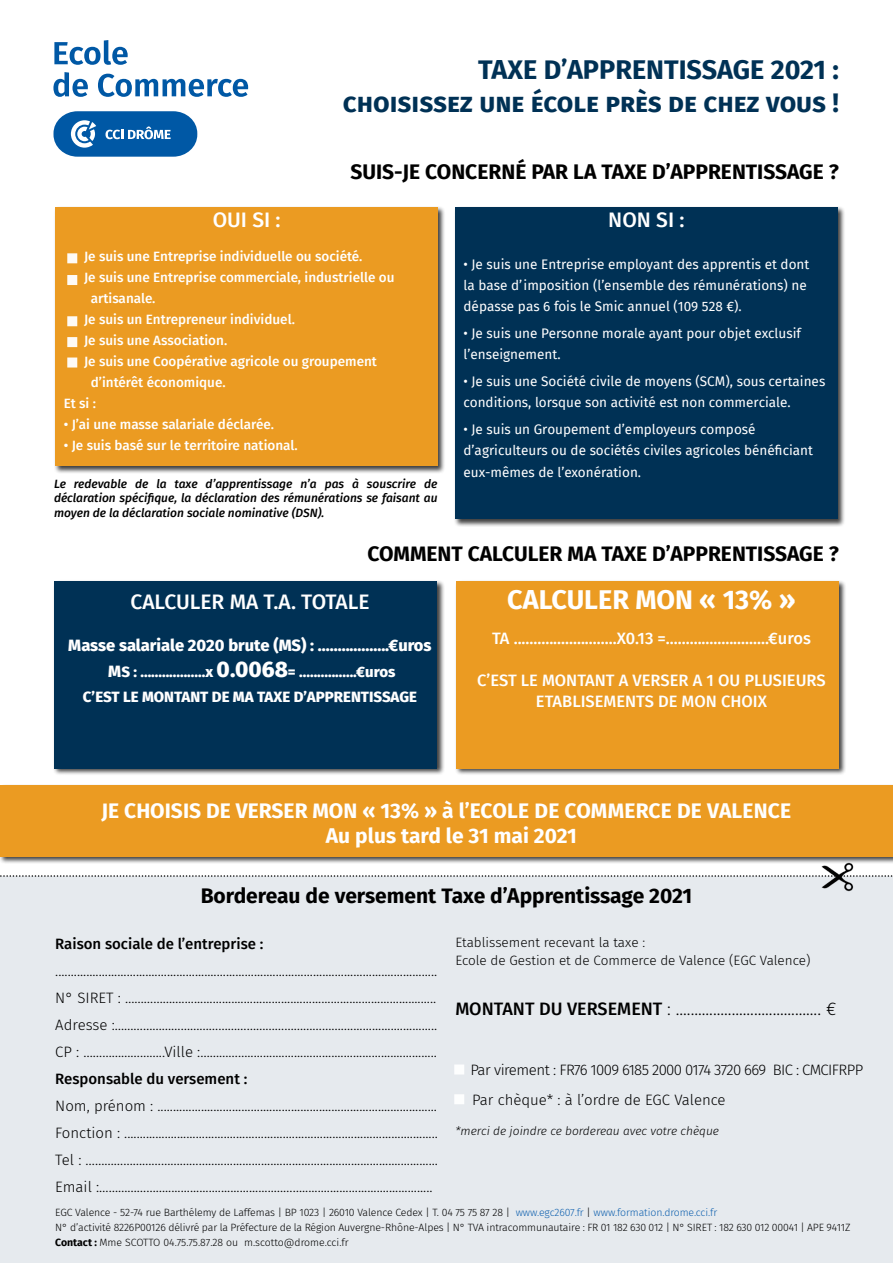
<style>
.page{position:relative;width:893px;height:1263px;background:#fff}
.page>*{position:absolute;margin:0;border:0;box-sizing:border-box;transform-origin:0 0}
.t1{font:700 27px "Fira Sans";color:#003155}
.t2{font:700 27px "Fira Sans";color:#fff}
.t3{font:700 21px "Fira Sans";color:#000}
.t4{font:700 21px "Fira Sans";color:#fff}
.t5{font:500 21px "Fira Sans";color:#fff}
.t6{font:300 18px "Fira Sans";color:#000}
.t7{font:500 16.5px/21px "Fira Sans";color:#fff;text-align:center}
.t8{font:800 16.5px "Fira Sans";color:#fff}
.t9{font:300 15px "Fira Sans";letter-spacing:-.015em;color:#000}
.t10{font:800 15px "Fira Sans";color:#fff}
.t11{font:500 15px "Fira Sans";color:#000}
.t12{font:300 15px "Fira Sans";letter-spacing:-.04em;color:#000}
.t13{font:13.5px/21px "Fira Sans";color:#fff}
.t14{font:500 13.5px "Fira Sans";color:#fff}
.t15{font:300 13.5px "Fira Sans";color:#000}
.t16{font:italic 500 12px/14.4px "Fira Sans";color:#000;text-align:justify}
.t17{font:italic 300 12px "Fira Sans";color:#000}
.t18{font:300 10.5px "Fira Sans";letter-spacing:-.01em;color:#000}
.s1{font-size:16.5px}
.s2{font-size:22.5px}
.s3{font-weight:500}
.s4{color:#1061af}
.s5{font-weight:700}
</style>
<div class="page">
<div style="left:0;top:876px;width:893px;height:387px;background:#e6eaee"></div>
<svg style="left:54px;top:111px;width:143px;height:46px;background:#2f76b5"></svg>
<svg style="left:54px;top:40px;width:74px;height:25px"></svg>
<svg style="left:53px;top:72px;width:35px;height:25px"></svg>
<svg style="left:98px;top:74px;width:150px;height:23px"></svg>
<div style="left:454px;top:580px;width:392px;height:196px;background:#000;opacity:.75"></div>
<div style="left:456px;top:581px;width:383px;height:187px;background:#eb9b22"></div>
<div style="left:53px;top:580px;width:392px;height:196px;background:#000;opacity:.75"></div>
<div style="left:54px;top:581px;width:383px;height:187px;background:#003155"></div>
<div style="left:453px;top:206px;width:392px;height:321px;background:#000;opacity:.75"></div>
<div style="left:455px;top:208px;width:383px;height:311px;background:#003155"></div>
<div style="left:53px;top:206px;width:393px;height:268px;background:#000;opacity:.75"></div>
<div style="left:55px;top:208px;width:383px;height:258px;background:#eb9b22"></div>
<svg style="left:0;top:875px;width:893px;height:2px"></svg>
<div style="left:0;top:784px;width:893px;height:80px;background:#000;opacity:.75"></div>
<div style="left:0;top:785px;width:893px;height:71px;background:#eb9b22"></div>
<img style="left:820px;top:861px;width:35px;height:31px">
<div style="left:67px;top:253px;width:10px;height:10px;background:#fefaf5;border:2px solid #fff"></div>
<div style="left:67px;top:275px;width:10px;height:10px;background:#fefaf5;border:2px solid #fff"></div>
<div style="left:67px;top:316px;width:10px;height:10px;background:#fefaf5;border:2px solid #fff"></div>
<div style="left:67px;top:337px;width:10px;height:10px;background:#fefaf5;border:2px solid #fff"></div>
<div style="left:67px;top:357px;width:10px;height:10px;background:#fefaf5;border:2px solid #fff"></div>
<div style="left:454px;top:1064px;width:10px;height:10px;background:#fff;border:2px solid #fff"></div>
<div style="left:454px;top:1094px;width:10px;height:10px;background:#fff"></div>
<p class="t1" style="left:478px;top:47px;width:362px">TAXE D’APPRENTISSAGE 2021 :</p>
<p class="t1" style="left:343px;top:79px;width:497px">choisissez une école près de chez vous !</p>
<p class="t3" style="left:350px;top:154px;width:490px">SUIS-JE CONCERNÉ PAR LA TAXE D’APPRENTISSAGE ?</p>
<p class="t5" style="left:608px;top:203px;width:78px">NON SI :</p>
<p class="t13" style="left:463px;top:254px;width:347px">• Je suis une Entreprise employant des apprentis et dont la base d’imposition (l’ensemble des rémunérations) ne dépasse pas 6 fois le Smic annuel (109 528 €).</p>
<p class="t13" style="left:463px;top:323px;width:339px">• Je suis une Personne morale ayant pour objet exclusif l’enseignement.</p>
<p class="t13" style="left:463px;top:371px;width:363px">• Je suis une Société civile de moyens (SCM), sous certaines conditions, lorsque son activité est non commerciale.</p>
<p class="t13" style="left:463px;top:418px;width:351px">• Je suis un Groupement d’employeurs composé d’agriculteurs ou de sociétés civiles agricoles bénéficiant eux-mêmes de l’exonération.</p>
<p class="t5" style="left:213px;top:203px;width:69px">OUI SI :</p>
<p class="t14" style="left:84px;top:246px;width:280px">Je suis une Entreprise individuelle ou société.</p>
<p class="t14" style="left:84px;top:267px;width:312px">Je suis une Entreprise commerciale, industrielle ou</p>
<p class="t14" style="left:91px;top:288px;width:66px">artisanale.</p>
<p class="t14" style="left:84px;top:309px;width:212px">Je suis un Entrepreneur individuel.</p>
<p class="t14" style="left:84px;top:330px;width:145px">Je suis une Association.</p>
<p class="t14" style="left:84px;top:351px;width:294px">Je suis une Coopérative agricole ou groupement</p>
<p class="t14" style="left:91px;top:372px;width:136px">d’intérêt économique.</p>
<p class="t14" style="left:64px;top:393px;width:34px">Et si :</p>
<p class="t14" style="left:64px;top:414px;width:212px">• J’ai une masse salariale déclarée.</p>
<p class="t14" style="left:64px;top:435px;width:235px">• Je suis basé sur le territoire national.</p>
<p class="t16" style="left:54px;top:476px;width:385px">Le redevable de la taxe d’apprentissage n’a pas à souscrire de déclaration spécifique, la déclaration des rémunérations se faisant au moyen de la déclaration sociale nominative (DSN).</p>
<p class="t3" style="left:368px;top:536px;width:473px">COMMENT CALCULER MA TAXE D’APPRENTISSAGE ?</p>
<p class="t5" style="left:130px;top:585px;width:241px">CALCULER MA T.A. TOTALE</p>
<p class="t8" style="left:68px;top:631px;width:365px">Masse salariale 2020 brute (MS) : ..................€uros</p>
<p class="t10" style="left:108px;top:658px;width:289px"><span class="s1">M</span>S : ..................x <span class="s2">0.0068</span>= ................€uros</p>
<p class="t10" style="left:83px;top:684px;width:336px">C’EST LE MONTANT DE MA TAXE D’APPRENTISSAGE</p>
<p class="t2" style="left:507px;top:577px;width:290px">CALCULER MON « 13% »</p>
<p class="t7" style="left:492px;top:626px;width:320px">TA ..........................X0.13 =..........................€uros</p>
<p class="t7" style="left:477px;top:668px;width:350px">C’EST LE MONTANT A VERSER A 1 OU PLUSIEURS<br>ETABLISEMENTS DE MON CHOIX</p>
<p class="t4" style="left:102px;top:793px;width:691px">JE CHOISIS DE VERSER MON « 13% » à l’ECOLE DE COMMERCE DE VALENCE</p>
<p class="t4" style="left:326px;top:818px;width:253px">Au plus tard le 31 mai 2021</p>
<p class="t3" style="left:201px;top:878px;width:493px">Bordereau de versement Taxe d’Apprentissage 2021</p>
<p class="t11" style="left:55px;top:931px;width:210px">Raison sociale de l’entreprise :</p>
<p class="t9" style="left:55px;top:960px;width:383px">...........................................................................................................................</p>
<p class="t9" style="left:55px;top:987px;width:382px">N° SIRET : ………………..................................................................................</p>
<p class="t9" style="left:55px;top:1014px;width:383px">Adresse :…………………………………………………………………............................</p>
<p class="t9" style="left:55px;top:1041px;width:383px">CP : ……………………..Ville :…………….............................................................</p>
<p class="t11" style="left:55px;top:1066px;width:194px">Responsable du versement :</p>
<p class="t9" style="left:55px;top:1095px;width:383px">Nom, prénom : ..........................................................................................</p>
<p class="t9" style="left:55px;top:1122px;width:384px">Fonction : .....................................................................................................</p>
<p class="t9" style="left:55px;top:1149px;width:384px">Tel : …………………………………….......................................................................</p>
<p class="t9" style="left:55px;top:1176px;width:379px">Email :…………………...................................………..........................................</p>
<p class="t15" style="left:455px;top:933px;width:191px">Etablissement recevant la taxe :</p>
<p class="t15" style="left:455px;top:951px;width:356px">Ecole de Gestion et de Commerce de Valence (EGC Valence)</p>
<p class="t6" style="left:455px;top:996px;width:382px"><span class="s3">MONTANT DU VERSEMENT</span> : ....................................... €</p>
<p class="t12" style="left:470px;top:1059px;width:394px">Par virement : FR76 1009 6185 2000 0174 3720 669 BIC : CMCIFRPP</p>
<p class="t9" style="left:472px;top:1089px;width:255px">Par chèque* : à l’ordre de EGC Valence</p>
<p class="t17" style="left:455px;top:1122px;width:265px">*merci de joindre ce bordereau avec votre chèque</p>
<p class="t18" style="left:55px;top:1205px;width:663px">EGC Valence - 52-74 rue Barthélemy de Laffemas | BP 1023 | 26010 Valence Cedex | T. 04 75 75 87 28 | <span class="s4">www.egc2607.fr</span> | <span class="s4">www.formation.drome.cci.fr</span></p>
<p class="t18" style="left:55px;top:1220px;width:797px">N° d’activité 8226P00126 délivré par la Préfecture de la Région Auvergne-Rhône-Alpes | N° TVA intracommunautaire : FR 01 182 630 012 | N° SIRET : 182 630 012 00041 | APE 9411Z</p>
<p class="t18" style="left:55px;top:1235px;width:295px"><span class="s5">Contact :</span> Mme SCOTTO 04.75.75.87.28 ou m.scotto@drome.cci.fr</p>
</div>
